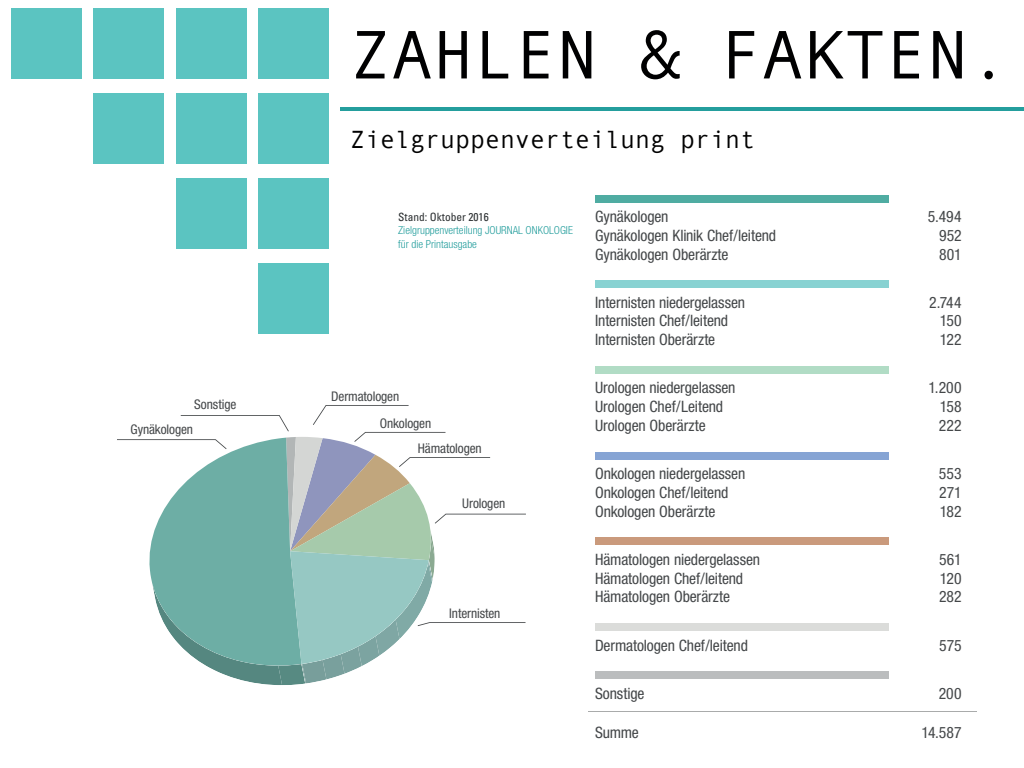
<style>
.page{position:relative;width:1024px;height:768px;background:#fff}
.page>*{position:absolute;margin:0;border:0;box-sizing:border-box;transform-origin:0 0}
.t1{font:68.8px "Andale Mono";color:#000001}
.t2{font:25px "Andale Mono";color:#000001}
.t3{font:condensed 15.7px "Helvetica Neue";letter-spacing:-.01em;color:#444749}
.t4{font:condensed 13.3px "Helvetica Neue";letter-spacing:-.01em;color:#444749}
.t5{font:condensed 11.4px "Univers";color:#292d2f}
.t6{font:300 condensed 11.1px/13.3px "Helvetica Neue";color:#249e9d}
</style>
<div class="page">
<div style="left:11px;top:8px;width:70px;height:71px;background:#5bc4c1"></div>
<div style="left:93px;top:8px;width:71px;height:71px;background:#5bc4c1"></div>
<div style="left:93px;top:93px;width:71px;height:71px;background:#5bc4c1"></div>
<div style="left:176px;top:8px;width:70px;height:71px;background:#5bc4c1"></div>
<div style="left:176px;top:93px;width:70px;height:71px;background:#5bc4c1"></div>
<div style="left:176px;top:178px;width:70px;height:71px;background:#5bc4c1"></div>
<div style="left:258px;top:8px;width:71px;height:71px;background:#5bc4c1"></div>
<div style="left:258px;top:93px;width:71px;height:71px;background:#5bc4c1"></div>
<div style="left:258px;top:178px;width:71px;height:71px;background:#5bc4c1"></div>
<div style="left:258px;top:263px;width:71px;height:71px;background:#5bc4c1"></div>
<hr style="left:340px;top:108px;width:684px;height:3px;background:#249e9d">
<svg style="left:117px;top:405px;width:409px;height:280px"></svg>
<div style="left:595px;top:195px;width:294px;height:7px;background:#4faca2"></div>
<div style="left:595px;top:281px;width:294px;height:7px;background:#88d2d2"></div>
<div style="left:595px;top:452px;width:294px;height:7px;background:#86a4d4"></div>
<div style="left:595px;top:366px;width:294px;height:8px;background:#b1dcc5"></div>
<div style="left:595px;top:538px;width:294px;height:7px;background:#ca9a7c"></div>
<div style="left:595px;top:624px;width:294px;height:7px;background:#dbdcda"></div>
<div style="left:595px;top:672px;width:294px;height:7px;background:#bbbdbe"></div>
<hr style="left:588px;top:712px;width:389px;height:1px;background:#a9abab">
<p class="t4" style="left:194px;top:397px;width:44px">Sonstige</p>
<p class="t4" style="left:130px;top:421px;width:64px">Gynäkologen</p>
<h1 class="t1" style="left:350px;top:16px;width:661px">ZAHLEN &amp; FAKTEN.</h1>
<h2 class="t2" style="left:350px;top:125px;width:407px">Zielgruppenverteilung print</h2>
<p class="t5" style="left:398px;top:210px;width:92px">Stand: Oktober 2016</p>
<p class="t6" style="left:398px;top:224px;width:176px">Zielgruppenverteilung JOURNAL ONKOLOGIE für die Printausgabe</p>
<p class="t4" style="left:331px;top:388px;width:70px">Dermatologen</p>
<p class="t4" style="left:380px;top:415px;width:53px">Onkologen</p>
<p class="t4" style="left:418px;top:440px;width:65px">Hämatologen</p>
<p class="t4" style="left:462px;top:496px;width:45px">Urologen</p>
<p class="t4" style="left:449px;top:605px;width:53px">Internisten</p>
<p class="t3" style="left:595px;top:207px;width:75px">Gynäkologen</p>
<p class="t3" style="left:928px;top:207px;width:35px">5.494</p>
<p class="t3" style="left:595px;top:226px;width:183px">Gynäkologen Klinik Chef/leitend</p>
<p class="t3" style="left:939px;top:226px;width:24px">952</p>
<p class="t3" style="left:595px;top:245px;width:135px">Gynäkologen Oberärzte</p>
<p class="t3" style="left:939px;top:245px;width:24px">801</p>
<p class="t3" style="left:595px;top:293px;width:152px">Internisten niedergelassen</p>
<p class="t3" style="left:929px;top:293px;width:34px">2.744</p>
<p class="t3" style="left:595px;top:312px;width:135px">Internisten Chef/leitend</p>
<p class="t3" style="left:940px;top:312px;width:23px">150</p>
<p class="t3" style="left:595px;top:331px;width:122px">Internisten Oberärzte</p>
<p class="t3" style="left:940px;top:331px;width:23px">122</p>
<p class="t3" style="left:595px;top:379px;width:142px">Urologen niedergelassen</p>
<p class="t3" style="left:928px;top:379px;width:35px">1.200</p>
<p class="t3" style="left:595px;top:398px;width:130px">Urologen Chef/Leitend</p>
<p class="t3" style="left:940px;top:398px;width:23px">158</p>
<p class="t3" style="left:595px;top:416px;width:112px">Urologen Oberärzte</p>
<p class="t3" style="left:939px;top:416px;width:24px">222</p>
<p class="t3" style="left:595px;top:464px;width:152px">Onkologen niedergelassen</p>
<p class="t3" style="left:939px;top:464px;width:24px">553</p>
<p class="t3" style="left:595px;top:483px;width:135px">Onkologen Chef/leitend</p>
<p class="t3" style="left:939px;top:483px;width:24px">271</p>
<p class="t3" style="left:595px;top:502px;width:122px">Onkologen Oberärzte</p>
<p class="t3" style="left:940px;top:502px;width:23px">182</p>
<p class="t3" style="left:595px;top:550px;width:167px">Hämatologen niedergelassen</p>
<p class="t3" style="left:939px;top:550px;width:24px">561</p>
<p class="t3" style="left:595px;top:569px;width:150px">Hämatologen Chef/leitend</p>
<p class="t3" style="left:940px;top:569px;width:23px">120</p>
<p class="t3" style="left:595px;top:588px;width:137px">Hämatologen Oberärzte</p>
<p class="t3" style="left:939px;top:588px;width:24px">282</p>
<p class="t3" style="left:595px;top:636px;width:155px">Dermatologen Chef/leitend</p>
<p class="t3" style="left:939px;top:636px;width:24px">575</p>
<p class="t3" style="left:595px;top:684px;width:51px">Sonstige</p>
<p class="t3" style="left:939px;top:684px;width:24px">200</p>
<p class="t3" style="left:595px;top:723px;width:45px">Summe</p>
<p class="t3" style="left:921px;top:723px;width:42px">14.587</p>
</div>
